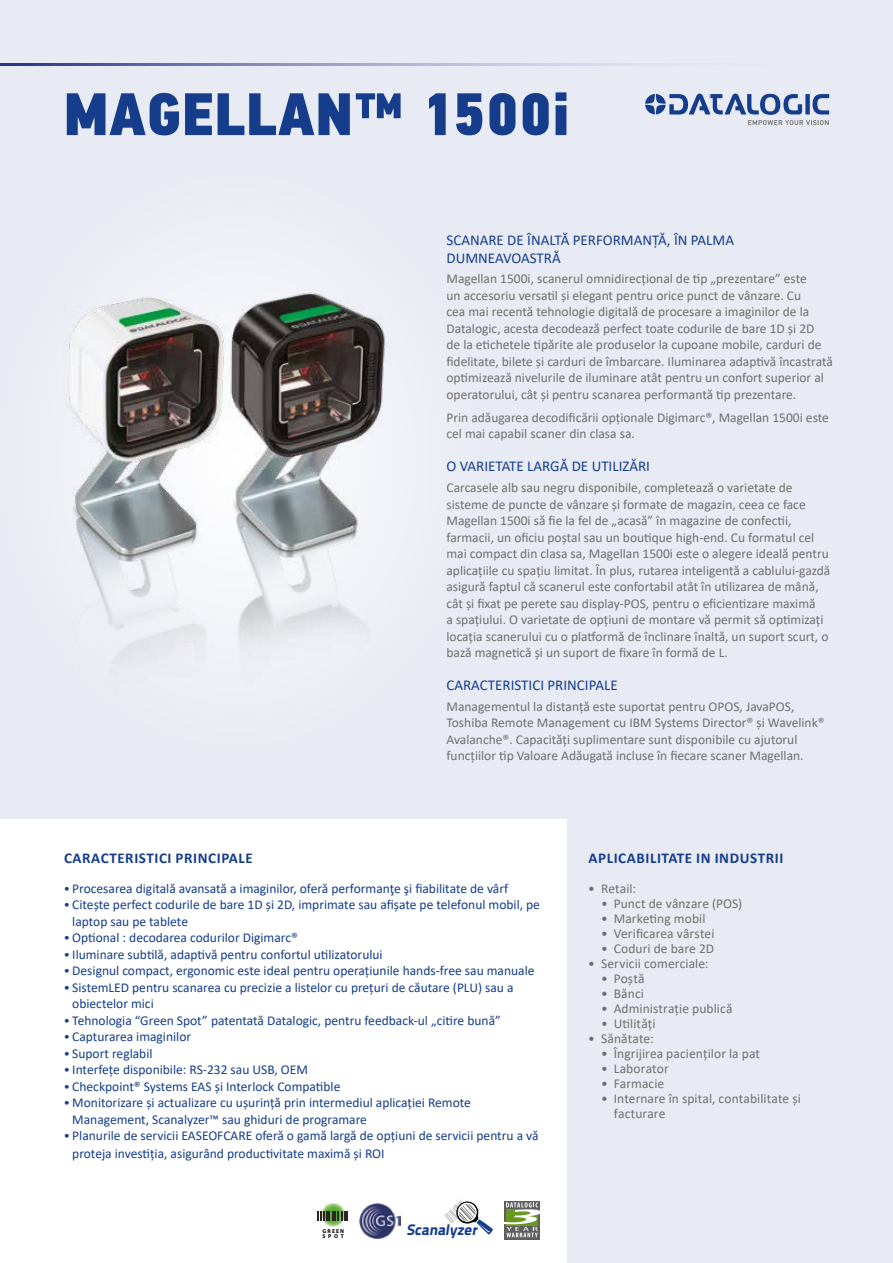
<style>
.page{position:relative;width:893px;height:1263px;background:#e8ebf3}
.page>*{position:absolute;margin:0;border:0;box-sizing:border-box;transform-origin:0 0}
.t1{font:60px "PF Din Text Cond Pro X Black";letter-spacing:.01em;color:#153d8c}
.t2{font:italic 800 15.3px "Titillium Text 22 L";color:#153d8c}
.t3{font:15px/18px "Calibri";color:#153d8c}
.t4{font:700 15px "Calibri";letter-spacing:.04em;color:#153d8c}
.t5{font:13.5px/16.5px "Calibri";color:#706f6f}
.t6{font:13.5px/16.5px "Calibri";color:#153d8c}
.t7{font:700 5.7px/5.7px "Myriad Pro";letter-spacing:.2em;color:#000}
.s1{font-family:"PF Din Text Cond Pro";font-size:15px}
</style>
<div class="page">
<svg style="left:0;top:64px;width:645px;height:1px"></svg>
<div style="left:0;top:820px;width:567px;height:443px;background:#fff"></div>
<img style="left:359px;top:1203px;width:42px;height:37px">
<svg style="left:320px;top:1202px;width:25px;height:25px"></svg>
<svg style="left:317px;top:1211px;width:31px;height:9px"></svg>
<svg style="left:504px;top:1201px;width:36px;height:38px"></svg>
<svg style="left:504px;top:1202px;width:36px;height:35px"></svg>
<svg style="left:444px;top:1199px;width:49px;height:35px"></svg>
<img style="left:69px;top:292px;width:316px;height:354px">
<svg style="left:645px;top:94px;width:184px;height:31px"></svg>
<h1 class="t1" style="left:64px;top:77px;width:507px">MAGELLAN™ 1500i</h1>
<p class="t3" style="left:446px;top:230px;width:289px">SCANARE DE ÎNALTĂ PERFORMANȚĂ, ÎN PALMA<br>DUMNEAVOASTRĂ</p>
<p class="t5" style="left:446px;top:270px;width:388px">Magellan 1500i, scanerul omnidirecțional de tip „prezentare” este<br>un accesoriu versatil și elegant pentru orice punct de vânzare. Cu<br>cea mai recentă tehnologie digitală de procesare a imaginilor de la Datalogic, acesta decodează perfect toate codurile de bare 1D și 2D<br>de la etichetele tipărite ale produselor la cupoane mobile, carduri de fidelitate, bilete și carduri de îmbarcare. Iluminarea adaptivă încastrată optimizează nivelurile de iluminare atât pentru un confort superior al operatorului, cât și pentru scanarea performantă tip prezentare.</p>
<p class="t5" style="left:446px;top:409px;width:384px">Prin adăugarea decodificării opționale Digimarc®, Magellan 1500i este cel mai capabil scaner din clasa sa.</p>
<p class="t3" style="left:446px;top:457px;width:205px">O VARIETATE LARGĂ DE UTILIZĂRI</p>
<p class="t5" style="left:446px;top:479px;width:385px">Carcasele alb sau negru disponibile, completează o varietate de sisteme de puncte de vânzare și formate de magazin, ceea ce face Magellan 1500i să fie la fel de „acasă” în magazine de confectii, farmacii, un oficiu poștal sau un boutique high-end. Cu formatul cel mai compact din clasa sa, Magellan 1500i este o alegere ideală pentru aplicațiile cu spațiu limitat. În plus, rutarea inteligentă a cablului-gazdă asigură faptul că scanerul este confortabil atât în utilizarea de mână, cât și fixat pe perete sau display-POS, pentru o eficientizare maximă<br>a spațiului. O varietate de opțiuni de montare vă permit să optimizați locația scanerului cu o platformă de înclinare înaltă, un suport scurt, o bază magnetică și un suport de fixare în formă de L.</p>
<p class="t3" style="left:446px;top:675px;width:173px">CARACTERISTICI PRINCIPALE</p>
<p class="t5" style="left:446px;top:698px;width:380px">Managementul la distanță este suportat pentru OPOS, JavaPOS, Toshiba Remote Management cu IBM Systems Director® și Wavelink® Avalanche®. Capacități suplimentare sunt disponibile cu ajutorul funcțiilor tip Valoare Adăugată incluse în fiecare scaner Magellan.</p>
<p class="t4" style="left:64px;top:847px;width:190px">CARACTERISTICI PRINCIPALE</p>
<p class="t6" style="left:64px;top:879px;width:446px"><span class="s1">•</span> Procesarea digitală avansată a imaginilor, oferă performanţe şi fiabilitate de vârf</p>
<p class="t6" style="left:72px;top:896px;width:469px;text-indent:-9px"><span class="s1">•</span> Citește perfect codurile de bare 1D și 2D, imprimate sau afișate pe telefonul mobil, pe laptop sau pe tablete</p>
<p class="t6" style="left:64px;top:929px;width:236px"><span class="s1">•</span> Optional : decodarea codurilor Digimarc®</p>
<p class="t6" style="left:64px;top:945px;width:320px"><span class="s1">•</span> Iluminare subtilă, adaptivă pentru confortul utilizatorului</p>
<p class="t6" style="left:64px;top:962px;width:472px"><span class="s1">•</span> Designul compact, ergonomic este ideal pentru operațiunile hands-free sau manuale</p>
<p class="t6" style="left:72px;top:978px;width:443px;text-indent:-9px"><span class="s1">•</span> SistemLED pentru scanarea cu precizie a listelor cu prețuri de căutare (PLU) sau a obiectelor mici</p>
<p class="t6" style="left:64px;top:1011px;width:438px"><span class="s1">•</span> Tehnologia “Green Spot” patentată Datalogic, pentru feedback-ul „citire bună”</p>
<p class="t6" style="left:64px;top:1028px;width:129px"><span class="s1">•</span> Capturarea imaginilor</p>
<p class="t6" style="left:64px;top:1044px;width:90px"><span class="s1">•</span> Suport reglabil</p>
<p class="t6" style="left:64px;top:1061px;width:246px"><span class="s1">•</span> Interfețe disponibile: RS-232 sau USB, OEM</p>
<p class="t6" style="left:64px;top:1077px;width:278px"><span class="s1">•</span> Checkpoint® Systems EAS și Interlock Compatible</p>
<p class="t6" style="left:72px;top:1094px;width:400px;text-indent:-9px"><span class="s1">•</span> Monitorizare și actualizare cu ușurință prin intermediul aplicației Remote<br>Management, Scanalyzer™ sau ghiduri de programare</p>
<p class="t6" style="left:72px;top:1126px;width:468px;line-height:18px;text-indent:-9px"><span class="s1">•</span> Planurile de servicii EASEOFCARE oferă o gamă largă de opțiuni de servicii pentru a vă proteja investiția, asigurând productivitate maximă și ROI</p>
<p class="t7" style="left:323px;top:1228px;width:23px">GREEN<br>SPOT</p>
<p class="t2" style="left:406px;top:1217px;width:75px">Scanalyzer</p>
<p class="t4" style="left:588px;top:847px;width:196px">APLICABILITATE IN INDUSTRII</p>
<p class="t5" style="left:588px;top:879px;width:49px">• Retail:</p>
<p class="t5" style="left:601px;top:894px;width:143px">• Punct de vânzare (POS)</p>
<p class="t5" style="left:601px;top:909px;width:106px">• Marketing mobil</p>
<p class="t5" style="left:601px;top:924px;width:115px">• Verificarea vârstei</p>
<p class="t5" style="left:601px;top:939px;width:115px">• Coduri de bare 2D</p>
<p class="t5" style="left:588px;top:954px;width:122px">• Servicii comerciale:</p>
<p class="t5" style="left:601px;top:969px;width:45px">• Poștă</p>
<p class="t5" style="left:601px;top:984px;width:45px">• Bănci</p>
<p class="t5" style="left:601px;top:999px;width:133px">• Administrație publică</p>
<p class="t5" style="left:601px;top:1014px;width:56px">• Utilități</p>
<p class="t5" style="left:588px;top:1029px;width:67px">• Sănătate:</p>
<p class="t5" style="left:601px;top:1044px;width:161px">• Îngrijirea pacienților la pat</p>
<p class="t5" style="left:601px;top:1059px;width:69px">• Laborator</p>
<p class="t5" style="left:601px;top:1074px;width:65px">• Farmacie</p>
<p class="t5" style="left:614px;top:1090px;width:189px;line-height:15px;text-indent:-13px">• Internare în spital, contabilitate și facturare</p>
</div>
